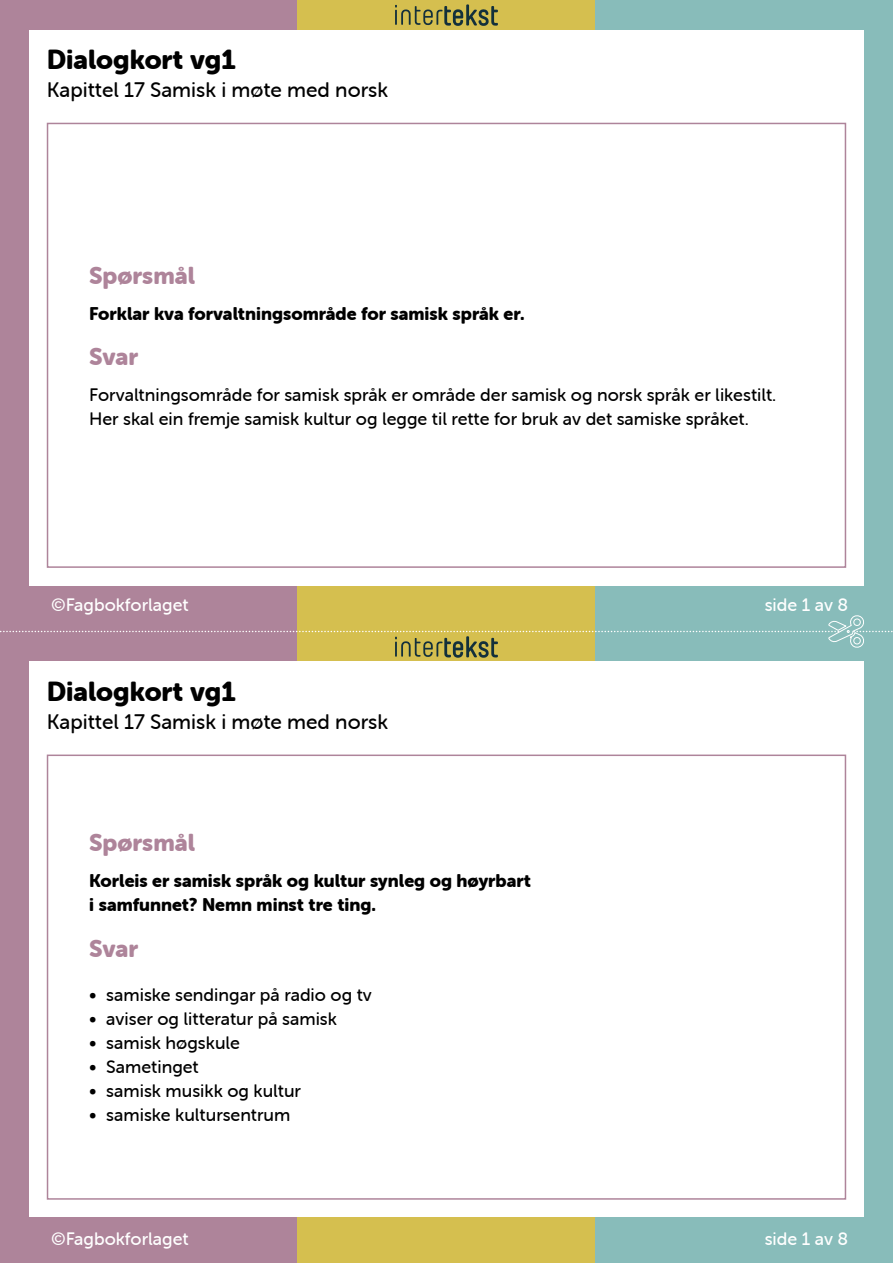
<style>
.page{position:relative;width:893px;height:1263px;background:#fff}
.page>*{position:absolute;margin:0;border:0;box-sizing:border-box;transform-origin:0 0}
.t1{font:27px "Museo Sans Rounded 900";color:#000}
.Card_Heading{font:24px "Museo Sans Rounded 900";color:#ae849a}
.t2{font:21px "Museo Sans Rounded 500";color:#000}
.Svar{font:18px/24px "Museo Sans Rounded 500";color:#000}
.Sporsmal{font:18px/24px "Museo Sans Rounded 900";color:#000}
.t3{font:18px "Museo Sans Rounded 500";color:#fff}
</style>
<div class="page">
<div style="left:0;top:0;width:298px;height:632px;background:#ae849a"></div>
<div style="left:0;top:632px;width:298px;height:631px;background:#ae849a"></div>
<div style="left:298px;top:0;width:297px;height:632px;background:#d5bf4f"></div>
<div style="left:298px;top:632px;width:297px;height:631px;background:#d5bf4f"></div>
<div style="left:595px;top:0;width:298px;height:632px;background:#88bcba"></div>
<div style="left:595px;top:632px;width:298px;height:631px;background:#88bcba"></div>
<svg style="left:395px;top:4px;width:103px;height:22px"></svg>
<svg style="left:0;top:615px;width:893px;height:43px"></svg>
<div style="left:29px;top:30px;width:835px;height:555px;background:#fff"></div>
<div style="left:29px;top:662px;width:835px;height:555px;background:#fff"></div>
<div style="left:47px;top:123px;width:799px;height:445px;border:2px solid #ae849a"></div>
<div style="left:47px;top:754px;width:799px;height:446px;border:2px solid #ae849a"></div>
<h1 class="t1" style="left:47px;top:44px;width:190px">Dialogkort vg1</h1>
<p class="t2" style="left:47px;top:78px;width:343px">Kapittel 17 Samisk i møte med norsk</p>
<p class="Card_Heading" style="left:89px;top:262px;width:107px">Spørsmål</p>
<p class="Sporsmal" style="left:89px;top:301px;width:437px">Forklar kva forvaltningsområde for samisk språk er.</p>
<p class="Card_Heading" style="left:89px;top:343px;width:50px">Svar</p>
<p class="Svar" style="left:89px;top:383px;width:688px">Forvaltningsområde for samisk språk er område der samisk og norsk språk er likestilt.<br>Her skal ein fremje samisk kultur og legge til rette for bruk av det samiske språket.</p>
<p class="t3" style="left:51px;top:595px;width:139px">©Fagbokforlaget</p>
<p class="t3" style="left:765px;top:595px;width:85px">side 1 av 8</p>
<h1 class="t1" style="left:47px;top:676px;width:190px">Dialogkort vg1</h1>
<p class="t2" style="left:47px;top:710px;width:343px">Kapittel 17 Samisk i møte med norsk</p>
<p class="Card_Heading" style="left:89px;top:829px;width:107px">Spørsmål</p>
<p class="Sporsmal" style="left:89px;top:869px;width:443px">Korleis er samisk språk og kultur synleg og høyrbart i samfunnet? Nemn minst tre ting.</p>
<p class="Card_Heading" style="left:89px;top:934px;width:50px">Svar</p>
<p class="Svar" style="left:89px;top:983px;width:284px">• samiske sendingar på radio og tv</p>
<p class="Svar" style="left:89px;top:1007px;width:249px">• aviser og litteratur på samisk</p>
<p class="Svar" style="left:89px;top:1031px;width:152px">• samisk høgskule</p>
<p class="Svar" style="left:89px;top:1055px;width:111px">• Sametinget</p>
<p class="Svar" style="left:89px;top:1079px;width:213px">• samisk musikk og kultur</p>
<p class="Svar" style="left:89px;top:1103px;width:203px">• samiske kultursentrum</p>
<p class="t3" style="left:51px;top:1228px;width:139px">©Fagbokforlaget</p>
<p class="t3" style="left:765px;top:1228px;width:85px">side 1 av 8</p>
</div>
